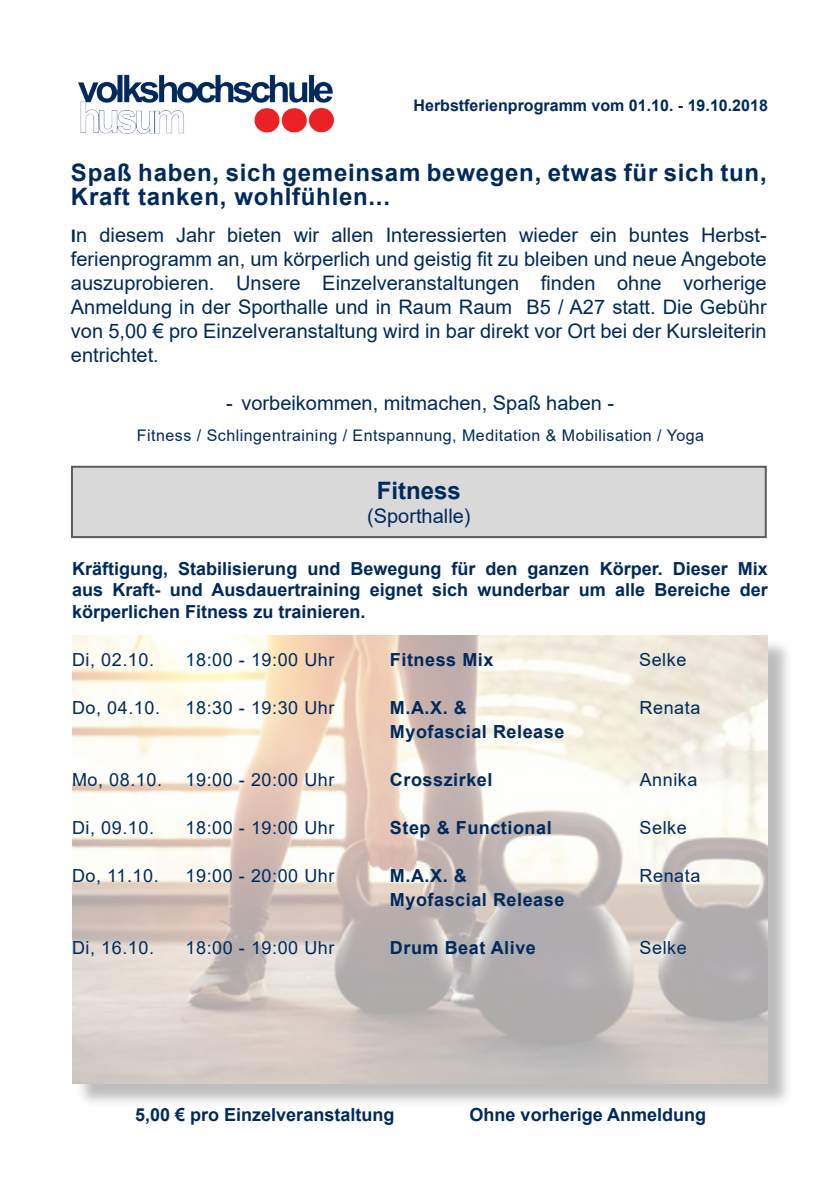
<style>
.page{position:relative;width:840px;height:1191px;background:#fff}
.page>*{position:absolute;margin:0;border:0;box-sizing:border-box;transform-origin:0 0}
.S{font:700 24px/24px "Arial";letter-spacing:.03em;color:#002a5c}
.S-2{font:700 24px "Arial";color:#002a5c}
.List_Paragraph{font:20px/24px "Arial";color:#002a5c;text-align:justify}
.Default{font:700 18px/21.6px "Arial";color:#002a5c;text-align:justify}
.S-3{font:18px "Arial";letter-spacing:.03em;color:#002a5c}
.S-4{font:700 18px "Arial";letter-spacing:.03em;color:#002a5c}
.S-5{font:16px "Arial";letter-spacing:.03em;color:#002a5c}
.t1{font:700 16px "Arial";color:#002a5c}
.s1{font-family:"Calibri";font-weight:700}
</style>
<div class="page">
<div style="left:75px;top:638px;width:717px;height:470px;background:#231f20;opacity:.75"></div>
<img style="left:72px;top:635px;width:695px;height:448px">
<img style="left:78px;top:74px;width:256px;height:60px">
<div style="left:72px;top:467px;width:693px;height:70px;background:#d9d9d9"></div>
<div style="left:71px;top:466px;width:695px;height:72px;border:2px solid #5c5c5f"></div>
<p class="t1" style="left:413px;top:94px;width:355px">Herbstferienprogramm vom 01.10. - 19.10.2018</p>
<p class="S" style="left:71px;top:161px;width:696px">Spaß haben, sich gemeinsam bewegen, etwas für sich tun,<br>Kraft tanken, wohlfühlen...</p>
<p class="List_Paragraph" style="left:71px;top:223px;width:697px"><span class="s1">I</span>n diesem Jahr bieten wir allen Interessierten wieder ein buntes Herbst&shy;ferienprogramm an, um körperlich und geistig fit zu bleiben und neue Angebote auszuprobieren. Unsere Einzelveranstaltungen finden ohne vorherige Anmeldung in der Sporthalle und in Raum Raum B5 / A27 statt. Die Gebühr von 5,00 € pro Einzelveranstaltung wird in bar direkt vor Ort bei der Kursleiterin entrichtet.</p>
<p class="List_Paragraph" style="left:226px;top:391px;width:389px">- vorbeikommen, mitmachen, Spaß haben -</p>
<p class="S-5" style="left:137px;top:424px;width:568px">Fitness / Schlingentraining / Entspannung, Meditation &amp; Mobilisation / Yoga</p>
<p class="S-2" style="left:376px;top:473px;width:86px">Fitness</p>
<p class="List_Paragraph" style="left:367px;top:503px;width:105px">(Sporthalle)</p>
<p class="Default" style="left:72px;top:558px;width:697px">Kräftigung, Stabilisierung und Bewegung für den ganzen Körper. Dieser Mix aus Kraft- und Ausdauertraining eignet sich wunderbar um alle Bereiche der körperlichen Fitness zu trainieren.</p>
<p class="S-3" style="left:72px;top:647px;width:83px">Di, 02.10.</p>
<p class="S-3" style="left:185px;top:647px;width:150px">18:00 - 19:00 Uhr</p>
<p class="S-4" style="left:389px;top:647px;width:105px">Fitness Mix</p>
<p class="S-3" style="left:638px;top:647px;width:49px">Selke</p>
<p class="S-3" style="left:72px;top:695px;width:89px">Do, 04.10.</p>
<p class="S-3" style="left:185px;top:695px;width:150px">18:30 - 19:30 Uhr</p>
<p class="S-4" style="left:389px;top:695px;width:78px">M.A.X. &amp;</p>
<p class="S-3" style="left:639px;top:695px;width:62px">Renata</p>
<p class="S-4" style="left:389px;top:719px;width:176px">Myofascial Release</p>
<p class="S-3" style="left:72px;top:767px;width:91px">Mo, 08.10.</p>
<p class="S-3" style="left:185px;top:767px;width:150px">19:00 - 20:00 Uhr</p>
<p class="S-4" style="left:389px;top:767px;width:104px">Crosszirkel</p>
<p class="S-3" style="left:639px;top:767px;width:59px">Annika</p>
<p class="S-3" style="left:72px;top:815px;width:83px">Di, 09.10.</p>
<p class="S-3" style="left:185px;top:815px;width:150px">18:00 - 19:00 Uhr</p>
<p class="S-4" style="left:389px;top:815px;width:163px">Step &amp; Functional</p>
<p class="S-3" style="left:639px;top:815px;width:49px">Selke</p>
<p class="S-3" style="left:72px;top:863px;width:88px">Do, 11.10.</p>
<p class="S-3" style="left:185px;top:863px;width:150px">19:00 - 20:00 Uhr</p>
<p class="S-4" style="left:389px;top:863px;width:78px">M.A.X. &amp;</p>
<p class="S-3" style="left:639px;top:863px;width:62px">Renata</p>
<p class="S-4" style="left:389px;top:887px;width:176px">Myofascial Release</p>
<p class="S-3" style="left:72px;top:935px;width:83px">Di, 16.10.</p>
<p class="S-3" style="left:185px;top:935px;width:150px">18:00 - 19:00 Uhr</p>
<p class="S-4" style="left:389px;top:935px;width:147px">Drum Beat Alive</p>
<p class="S-3" style="left:639px;top:935px;width:49px">Selke</p>
<p class="Default" style="left:135px;top:1103px;width:261px">5,00 € pro Einzelveranstaltung</p>
<p class="Default" style="left:469px;top:1103px;width:238px">Ohne vorherige Anmeldung</p>
</div>
